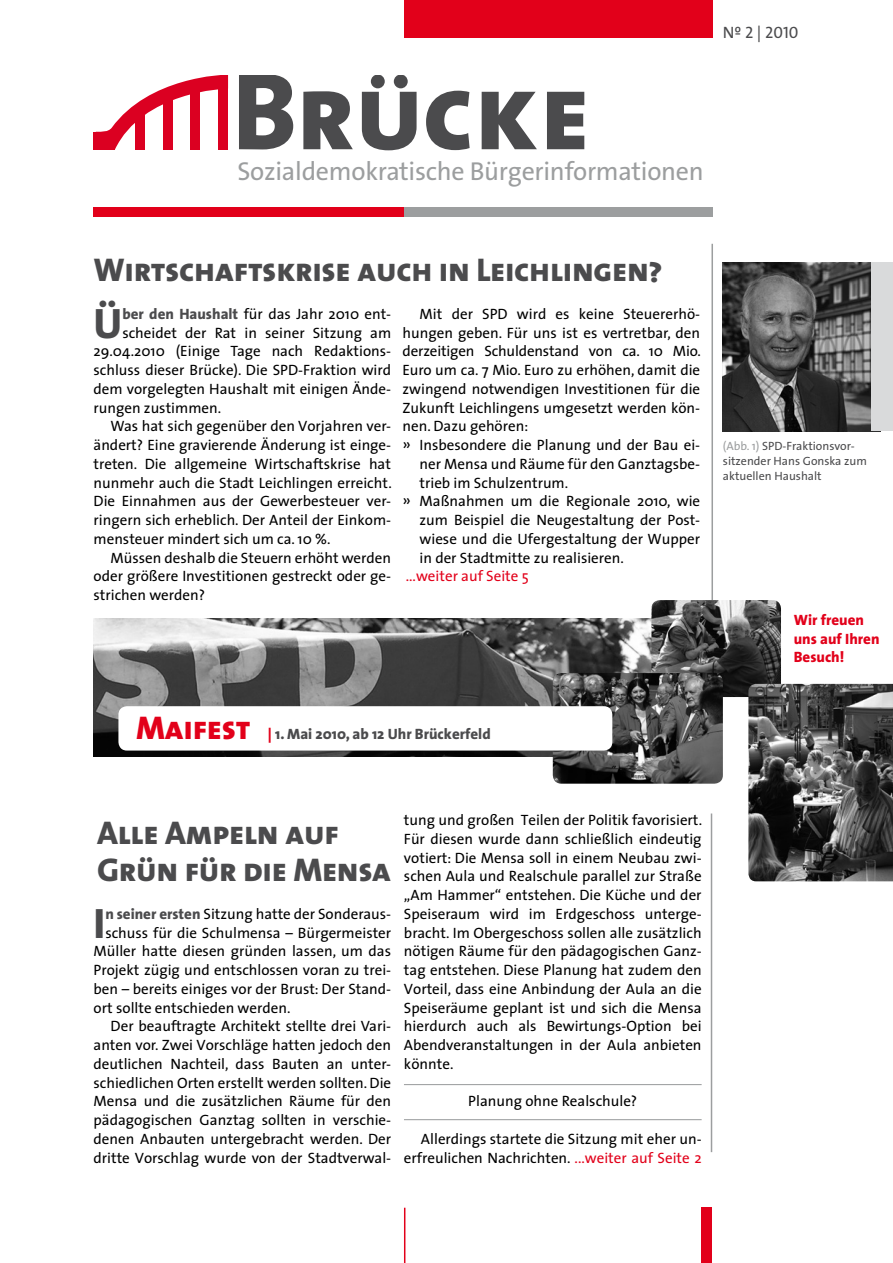
<style>
.page{position:relative;width:893px;height:1263px;background:#fff}
.page>*{position:absolute;margin:0;border:0;box-sizing:border-box;transform-origin:0 0}
.t1{font:800 42.75px "The Sans";color:#4b4b4d}
.t2{font:33px/37.5px "The Sans Extra Bold Caps";letter-spacing:-.01em;color:#4b4b4d}
.t3{font:25.95px "SPD2002 The Sans";letter-spacing:-.01em;color:#9c9e9f}
.t4{font:16.5px "The Sans Regular Caps";color:#4b4b4d}
.t5{font:15px/18.8px "The Sans";color:#000;text-align:justify}
.t6{font:800 15px "The Sans";color:#4b4b4d}
.t7{font:800 15px/18.8px "The Sans";color:#e2001a}
.t8{font:15px "The Sans";color:#e2001a}
.t9{font:12px/15px "The Sans";color:#4b4b4d}
.s1{font-weight:800;color:#4b4b4d}
.s2{font-family:"SPD2002 The Sans";font-size:16.5px}
.s3{font-family:"The Sans Extra Bold Caps";font-weight:400;font-size:33px;color:#e2001a}
.s4{color:#e2001a}
.s5{color:#9c9e9f}
</style>
<div class="page">
<hr style="left:404px;top:1084px;width:298px;height:1px;background:#9c9e9f">
<hr style="left:404px;top:1119px;width:298px;height:1px;background:#9c9e9f">
<hr style="left:711px;top:813px;width:1px;height:339px;background:#9c9e9f">
<hr style="left:711px;top:244px;width:2px;height:356px;background:#9c9e9f">
<div style="left:702px;top:1208px;width:10px;height:55px;background:#e2001a"></div>
<hr style="left:404px;top:1208px;width:1px;height:55px;background:#e2001a">
<div style="left:404px;top:0;width:308px;height:38px;background:#e2001a"></div>
<svg style="left:239px;top:75px;width:54px;height:74px"></svg>
<svg style="left:303px;top:91px;width:50px;height:58px"></svg>
<svg style="left:362px;top:75px;width:55px;height:75px"></svg>
<svg style="left:426px;top:91px;width:44px;height:59px"></svg>
<svg style="left:482px;top:92px;width:55px;height:57px"></svg>
<svg style="left:547px;top:92px;width:37px;height:57px;background:#69696b"></svg>
<svg style="left:96px;top:75px;width:132px;height:75px"></svg>
<div style="left:94px;top:132px;width:21px;height:17px;background:#db0021"></div>
<div style="left:94px;top:207px;width:310px;height:9px;background:#e2001a"></div>
<div style="left:404px;top:207px;width:308px;height:9px;background:#9c9e9f"></div>
<img style="left:94px;top:619px;width:557px;height:138px">
<img style="left:651px;top:600px;width:130px;height:97px">
<img style="left:748px;top:684px;width:145px;height:197px">
<img style="left:553px;top:673px;width:170px;height:111px">
<div style="left:118px;top:706px;width:494px;height:44px;background:#fff;border-radius:9px"></div>
<img style="left:723px;top:262px;width:149px;height:169px">
<div style="left:872px;top:262px;width:21px;height:169px;background:#d9dadb"></div>
<p class="t4" style="left:723px;top:23px;width:77px">Nº 2 | 2010</p>
<h3 class="t3" style="left:237px;top:158px;width:468px">Sozialdemokratische Bürgerinformationen</h3>
<h2 class="t2" style="left:94px;top:251px;width:570px">Wirtschaftskrise auch in Leichlingen?</h2>
<h1 class="t1" style="left:94px;top:287px;width:30px">Ü</h1>
<p class="t5" style="left:122px;top:304px;width:270px"><span class="s1">ber den Haushalt</span> für das Jahr 2010 ent-</p>
<p class="t5" style="left:122px;top:323px;width:270px">scheidet der Rat in seiner Sitzung am</p>
<p class="t5" style="left:94px;top:341px;width:299px">29.04.2010 (Einige Tage nach Redaktions-</p>
<p class="t5" style="left:94px;top:360px;width:299px">schluss dieser Brücke). Die SPD-Fraktion wird</p>
<p class="t5" style="left:94px;top:379px;width:299px">dem vorgelegten Haushalt mit einigen Ände-</p>
<p class="t5" style="left:94px;top:398px;width:129px">rungen zustimmen.</p>
<p class="t5" style="left:111px;top:416px;width:282px">Was hat sich gegenüber den Vorjahren ver-</p>
<p class="t5" style="left:94px;top:435px;width:299px">ändert? Eine gravierende Änderung ist einge-</p>
<p class="t5" style="left:94px;top:454px;width:299px">treten. Die allgemeine Wirtschaftskrise hat</p>
<p class="t5" style="left:94px;top:473px;width:300px">nunmehr auch die Stadt Leichlingen erreicht.</p>
<p class="t5" style="left:94px;top:491px;width:299px">Die Einnahmen aus der Gewerbesteuer ver-</p>
<p class="t5" style="left:94px;top:510px;width:299px">ringern sich erheblich. Der Anteil der Einkom-</p>
<p class="t5" style="left:94px;top:529px;width:239px">mensteuer mindert sich um ca. 10 %.</p>
<p class="t5" style="left:111px;top:548px;width:282px">Müssen deshalb die Steuern erhöht werden</p>
<p class="t5" style="left:94px;top:566px;width:299px">oder größere Investitionen gestreckt oder ge-</p>
<p class="t5" style="left:94px;top:585px;width:113px">strichen werden?</p>
<p class="t5" style="left:420px;top:304px;width:282px">Mit der SPD wird es keine Steuererhö-</p>
<p class="t5" style="left:402px;top:323px;width:299px">hungen geben. Für uns ist es vertretbar, den</p>
<p class="t5" style="left:402px;top:341px;width:300px">derzeitigen Schuldenstand von ca. 10 Mio.</p>
<p class="t5" style="left:402px;top:360px;width:299px">Euro um ca. 7 Mio. Euro zu erhöhen, damit die</p>
<p class="t5" style="left:402px;top:379px;width:299px">zwingend notwendigen Investitionen für die</p>
<p class="t5" style="left:402px;top:398px;width:299px">Zukunft Leichlingens umgesetzt werden kön-</p>
<p class="t5" style="left:402px;top:416px;width:127px">nen. Dazu gehören:</p>
<p class="t5" style="left:402px;top:435px;width:299px"><span class="s2">»</span> Insbesondere die Planung und der Bau ei-</p>
<p class="t5" style="left:420px;top:454px;width:282px">ner Mensa und Räume für den Ganztagsbe-</p>
<p class="t5" style="left:420px;top:473px;width:150px">trieb im Schulzentrum.</p>
<p class="t5" style="left:402px;top:491px;width:299px"><span class="s2">»</span> Maßnahmen um die Regionale 2010, wie</p>
<p class="t5" style="left:420px;top:510px;width:282px">zum Beispiel die Neugestaltung der Post-</p>
<p class="t5" style="left:420px;top:529px;width:282px">wiese und die Ufergestaltung der Wupper</p>
<p class="t5" style="left:420px;top:548px;width:206px">in der Stadtmitte zu realisieren.</p>
<p class="t8" style="left:406px;top:564px;width:124px">...weiter auf Seite 5</p>
<p class="t6" style="left:136px;top:722px;width:356px"><span class="s3">Maifest</span> <span class="s4">|</span> 1. Mai 2010, ab 12 Uhr Brückerfeld</p>
<p class="t9" style="left:723px;top:438px;width:146px"><span class="s5">(Abb. 1)</span> SPD-Fraktionsvor&shy;sitzender Hans Gonska zum aktuellen Haushalt</p>
<p class="t7" style="left:794px;top:610px;width:87px">Wir freuen uns auf Ihren<br>Besuch!</p>
<h2 class="t2" style="left:97px;top:813px;width:295px">Alle Ampeln auf<br>Grün für die Mensa</h2>
<h1 class="t1" style="left:94px;top:887px;width:13px">I</h1>
<p class="t5" style="left:105px;top:904px;width:287px"><span class="s1">n seiner ersten</span> Sitzung hatte der Sonderaus-</p>
<p class="t5" style="left:105px;top:923px;width:287px">schuss für die Schulmensa – Bürgermeister</p>
<p class="t5" style="left:94px;top:941px;width:299px">Müller hatte diesen gründen lassen, um das</p>
<p class="t5" style="left:94px;top:960px;width:299px">Projekt zügig und entschlossen voran zu trei-</p>
<p class="t5" style="left:94px;top:979px;width:299px">ben – bereits einiges vor der Brust: Der Stand-</p>
<p class="t5" style="left:94px;top:998px;width:198px">ort sollte entschieden werden.</p>
<p class="t5" style="left:111px;top:1016px;width:282px">Der beauftragte Architekt stellte drei Vari-</p>
<p class="t5" style="left:94px;top:1035px;width:299px">anten vor. Zwei Vorschläge hatten jedoch den</p>
<p class="t5" style="left:94px;top:1054px;width:299px">deutlichen Nachteil, dass Bauten an unter-</p>
<p class="t5" style="left:94px;top:1073px;width:299px">schiedlichen Orten erstellt werden sollten. Die</p>
<p class="t5" style="left:94px;top:1091px;width:299px">Mensa und die zusätzlichen Räume für den</p>
<p class="t5" style="left:94px;top:1110px;width:299px">pädagogischen Ganztag sollten in verschie-</p>
<p class="t5" style="left:94px;top:1129px;width:299px">denen Anbauten untergebracht werden. Der</p>
<p class="t5" style="left:94px;top:1148px;width:299px">dritte Vorschlag wurde von der Stadtverwal-</p>
<p class="t5" style="left:404px;top:810px;width:300px">tung und großen Teilen der Politik favorisiert.<br>Für diesen wurde dann schließlich eindeutig votiert: Die Mensa soll in einem Neubau zwi&shy;schen Aula und Realschule parallel zur Straße „Am Hammer“ entstehen. Die Küche und der Speiseraum wird im Erdgeschoss unterge&shy;bracht. Im Obergeschoss sollen alle zusätzlich nötigen Räume für den pädagogischen Ganz&shy;tag entstehen. Diese Planung hat zudem den Vorteil, dass eine Anbindung der Aula an die Speiseräume geplant ist und sich die Mensa hierdurch auch als Bewirtungs-Option bei Abendveranstaltungen in der Aula anbieten könnte.</p>
<p class="t5" style="left:468px;top:1091px;width:171px">Planung ohne Realschule?</p>
<p class="t5" style="left:404px;top:1129px;width:299px;text-align:right">Allerdings startete die Sitzung mit eher un&shy;erfreulichen Nachrichten. <span class="s4">...weiter auf Seite 2</span></p>
</div>
